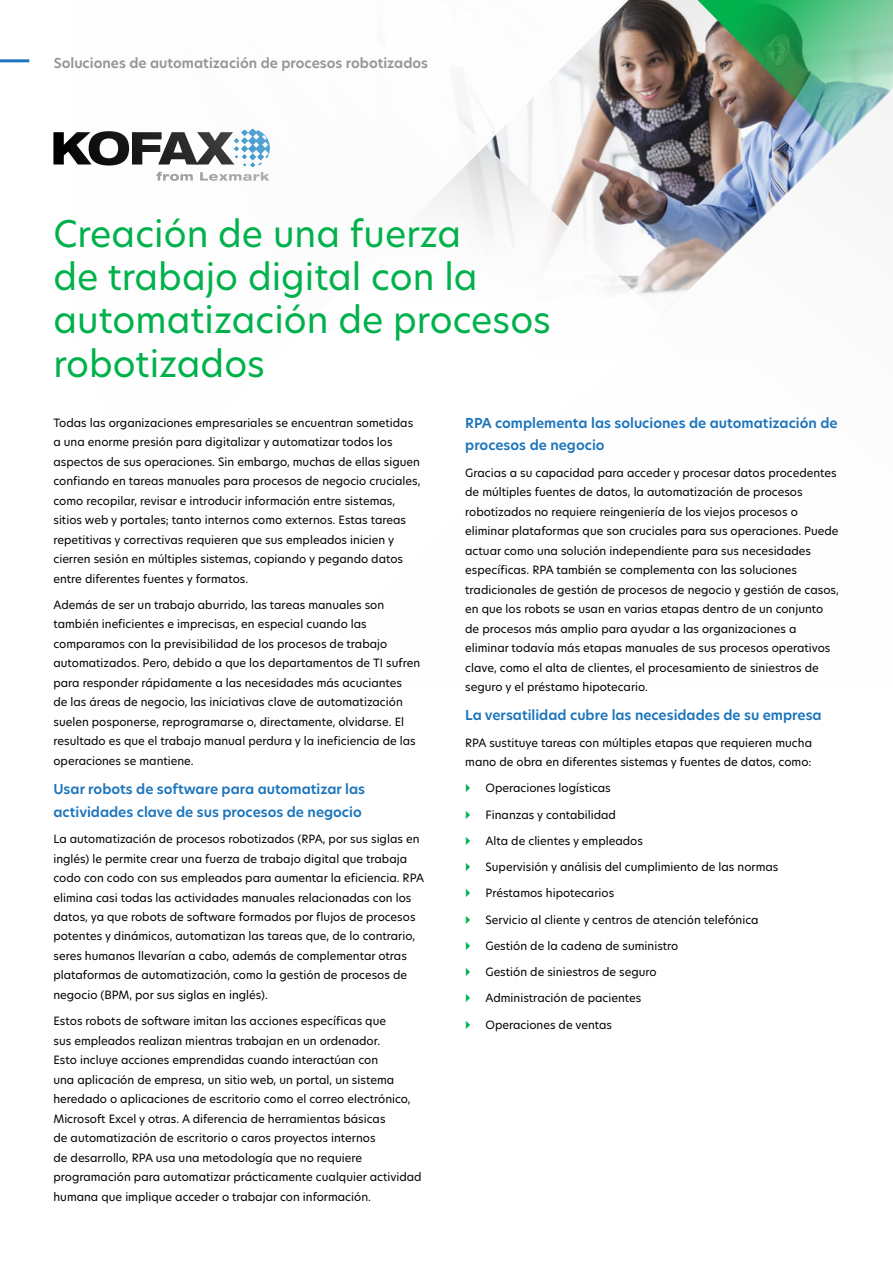
<style>
.page{position:relative;width:893px;height:1263px;background:#fff}
.page>*{position:absolute;margin:0;border:0;box-sizing:border-box;transform-origin:0 0}
.t1{font:36px/43.2px "TP Hero";color:#00b14c}
.t2{font:600 13.5px/22.5px "TP Hero";color:#1c75bc}
.t3{font:600 13.5px "TP Hero";color:#939598}
.t4{font:11.25px/19.5px "TP Hero";color:#000}
</style>
<div class="page">
<hr style="left:0;top:59px;width:29px;height:3px;background:#1c75bc">
<svg style="left:53px;top:132px;width:16px;height:33px"></svg>
<svg style="left:697px;top:0;width:196px;height:56px;background:#55b77c"></svg>
<svg style="left:69px;top:0;width:628px;height:181px"></svg>
<img style="left:281px;top:56px;width:612px;height:239px">
<p class="t3" style="left:54px;top:54px;width:376px">Soluciones de automatización de procesos robotizados</p>
<h1 class="t1" style="left:53px;top:211px;width:499px">Creación de una fuerza<br>de trabajo digital con la automatización de procesos robotizados</h1>
<p class="t4" style="left:53px;top:413px;width:369px">Todas las organizaciones empresariales se encuentran sometidas a una enorme presión para digitalizar y automatizar todos los aspectos de sus operaciones. Sin embargo, muchas de ellas siguen confiando en tareas manuales para procesos de negocio cruciales, como recopilar, revisar e introducir información entre sistemas, sitios web y portales; tanto internos como externos. Estas tareas repetitivas y correctivas requieren que sus empleados inicien y cierren sesión en múltiples sistemas, copiando y pegando datos entre diferentes fuentes y formatos.</p>
<p class="t4" style="left:53px;top:595px;width:368px">Además de ser un trabajo aburrido, las tareas manuales son también ineficientes e imprecisas, en especial cuando las comparamos con la previsibilidad de los procesos de trabajo automatizados. Pero, debido a que los departamentos de TI sufren para responder rápidamente a las necesidades más acuciantes<br>de las áreas de negocio, las iniciativas clave de automatización suelen posponerse, reprogramarse o, directamente, olvidarse. El resultado es que el trabajo manual perdura y la ineficiencia de las operaciones se mantiene.</p>
<p class="t2" style="left:53px;top:778px;width:313px">Usar robots de software para automatizar las actividades clave de sus procesos de negocio</p>
<p class="t4" style="left:53px;top:829px;width:372px">La automatización de procesos robotizados (RPA, por sus siglas en inglés) le permite crear una fuerza de trabajo digital que trabaja codo con codo con sus empleados para aumentar la eficiencia. RPA elimina casi todas las actividades manuales relacionadas con los datos, ya que robots de software formados por flujos de procesos potentes y dinámicos, automatizan las tareas que, de lo contrario, seres humanos llevarían a cabo, además de complementar otras plataformas de automatización, como la gestión de procesos de negocio (BPM, por sus siglas en inglés).</p>
<p class="t4" style="left:53px;top:1011px;width:370px">Estos robots de software imitan las acciones específicas que<br>sus empleados realizan mientras trabajan en un ordenador.<br>Esto incluye acciones emprendidas cuando interactúan con<br>una aplicación de empresa, un sitio web, un portal, un sistema heredado o aplicaciones de escritorio como el correo electrónico, Microsoft Excel y otras. A diferencia de herramientas básicas<br>de automatización de escritorio o caros proyectos internos<br>de desarrollo, RPA usa una metodología que no requiere programación para automatizar prácticamente cualquier actividad humana que implique acceder o trabajar con información.</p>
<p class="t2" style="left:465px;top:412px;width:374px">RPA complementa las soluciones de automatización de procesos de negocio</p>
<p class="t4" style="left:465px;top:462px;width:375px">Gracias a su capacidad para acceder y procesar datos procedentes de múltiples fuentes de datos, la automatización de procesos robotizados no requiere reingeniería de los viejos procesos o eliminar plataformas que son cruciales para sus operaciones. Puede actuar como una solución independiente para sus necesidades específicas. RPA también se complementa con las soluciones tradicionales de gestión de procesos de negocio y gestión de casos, en que los robots se usan en varias etapas dentro de un conjunto de procesos más amplio para ayudar a las organizaciones a eliminar todavía más etapas manuales de sus procesos operativos clave, como el alta de clientes, el procesamiento de siniestros de seguro y el préstamo hipotecario.</p>
<p class="t2" style="left:465px;top:704px;width:358px">La versatilidad cubre las necesidades de su empresa</p>
<p class="t4" style="left:465px;top:732px;width:348px">RPA sustituye tareas con múltiples etapas que requieren mucha mano de obra en diferentes sistemas y fuentes de datos, como:</p>
<p class="t4" style="left:485px;top:778px;width:127px">Operaciones logísticas</p>
<p class="t4" style="left:485px;top:804px;width:132px">Finanzas y contabilidad</p>
<p class="t4" style="left:485px;top:831px;width:159px">Alta de clientes y empleados</p>
<p class="t4" style="left:485px;top:857px;width:294px">Supervisión y análisis del cumplimiento de las normas</p>
<p class="t4" style="left:485px;top:883px;width:130px">Préstamos hipotecarios</p>
<p class="t4" style="left:485px;top:909px;width:275px">Servicio al cliente y centros de atención telefónica</p>
<p class="t4" style="left:485px;top:936px;width:194px">Gestión de la cadena de suministro</p>
<p class="t4" style="left:485px;top:962px;width:173px">Gestión de siniestros de seguro</p>
<p class="t4" style="left:485px;top:988px;width:157px">Administración de pacientes</p>
<p class="t4" style="left:485px;top:1014px;width:128px">Operaciones de ventas</p>
</div>
